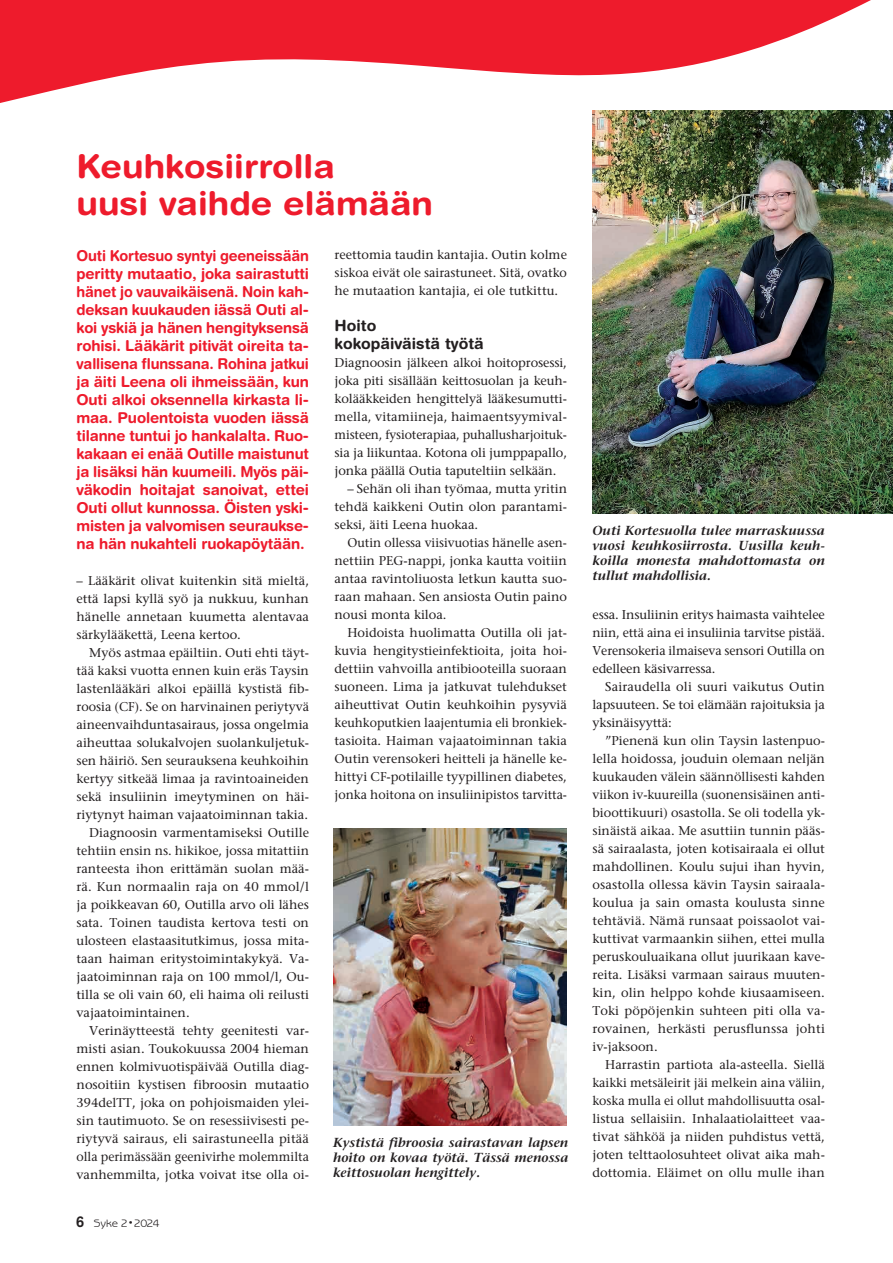
<style>
.page{position:relative;width:893px;height:1263px;background:#fff}
.page>*{position:absolute;margin:0;border:0;box-sizing:border-box;transform-origin:0 0}
.t1{font:700 32.85px/37.5px "Helvetica Rounded LT Std";color:#ee1b2c;scale:1.07 1}
.t2{font:700 15.45px/18px "Helvetica Rounded LT Std";color:#231f20}
.t3{font:700 15px/18px "Helvetica Rounded LT Std";letter-spacing:-.01em;color:#ee1b2c;text-align:justify;scale:.96 1}
.t4{font:italic 600 13.05px/15px "Stone Serif Std";color:#231f20;text-align:justify}
.t5{font:500 12.75px/18px "Stone Serif Std";color:#231f20;text-align:justify}
.t6{font:500 12.75px/18px "Stone Serif Std";color:#231f20;text-align:justify;scale:.96 1}
.t7{font:10.8px "Benguiat Gothic Std";letter-spacing:-.025em;color:#231f20;scale:1.05 1}
.s1{font-family:"Helvetica Rounded LT Std";font-weight:700;font-size:15px}
.s2{font-size:7.5px}
</style>
<div class="page">
<svg style="left:0;top:0;width:871px;height:103px;fill:#ee1b2c"></svg>
<img style="left:333px;top:828px;width:234px;height:298px">
<img style="left:592px;top:111px;width:301px;height:402px">
<h1 class="t1" style="left:77px;top:147px;width:335px">Keuhkosiirrolla<br>uusi vaihde elämään</h1>
<p class="t5" style="left:335px;top:246px;width:234px">reettomia taudin kantajia. Outin kolme siskoa eivät ole sairastuneet. Sitä, ovatko he mutaation kantajia, ei ole tutkittu.</p>
<p class="t2" style="left:335px;top:316px;width:151px">Hoito kokopäiväistä työtä</p>
<p class="t5" style="left:335px;top:354px;width:234px">Diagnoosin jälkeen alkoi hoitoprosessi, joka piti sisällään keittosuolan ja keuh&shy;kolääkkeiden hengittelyä lääkesumutti&shy;mella, vitamiineja, haimaentsyymival&shy;misteen, fysioterapiaa, puhallusharjoituk&shy;sia ja liikuntaa. Kotona oli jumppapallo, jonka päällä Outia taputeltiin selkään.</p>
<p class="t5" style="left:335px;top:480px;width:234px;text-indent:13px">– Sehän oli ihan työmaa, mutta yritin tehdä kaikkeni Outin olon parantami&shy;seksi, äiti Leena huokaa.</p>
<p class="t6" style="left:335px;top:534px;width:244px;text-indent:13px">Outin ollessa viisivuotias hänelle asen&shy;nettiin PEG-nappi, jonka kautta voitiin antaa ravintoliuosta letkun kautta suo&shy;raan mahaan. Sen ansiosta Outin paino nousi monta kiloa.</p>
<p class="t5" style="left:335px;top:624px;width:234px;text-indent:13px">Hoidoista huolimatta Outilla oli jat&shy;kuvia hengitystieinfektioita, joita hoi&shy;dettiin vahvoilla antibiooteilla suoraan suoneen. Lima ja jatkuvat tulehdukset aiheuttivat Outin keuhkoihin pysyviä keuhkoputkien laajentumia eli bronkiek&shy;tasioita. Haiman vajaatoiminnan takia Outin verensokeri heitteli ja hänelle ke&shy;hittyi CF-potilaille tyypillinen diabetes, jonka hoitona on insuliinipistos tarvitta-</p>
<p class="t3" style="left:77px;top:246px;width:244px">Outi Kortesuo syntyi geeneissään peritty mutaatio, joka sairastutti hänet jo vauvaikäisenä. Noin kah&shy;deksan kuukauden iässä Outi al&shy;koi yskiä ja hänen hengityksensä rohisi. Lääkärit pitivät oireita ta&shy;vallisena flunssana. Rohina jatkui ja äiti Leena oli ihmeissään, kun Outi alkoi oksennella kirkasta li&shy;maa. Puolentoista vuoden iässä tilanne tuntui jo hankalalta. Ruo&shy;kakaan ei enää Outille maistunut ja lisäksi hän kuumeili. Myös päi&shy;väkodin hoitajat sanoivat, ettei Outi ollut kunnossa. Öisten yski&shy;misten ja valvomisen seuraukse&shy;na hän nukahteli ruokapöytään.</p>
<p class="t5" style="left:77px;top:571px;width:234px">– Lääkärit olivat kuitenkin sitä mieltä, että lapsi kyllä syö ja nukkuu, kunhan hänelle annetaan kuumetta alentavaa särkylääkettä, Leena kertoo.</p>
<p class="t5" style="left:89px;top:643px;width:221px">Myös astmaa epäiltiin. Outi ehti täyt-</p>
<p class="t5" style="left:77px;top:661px;width:234px">tää kaksi vuotta ennen kuin eräs Taysin</p>
<p class="t5" style="left:77px;top:679px;width:234px">lastenlääkäri alkoi epäillä kystistä fib-</p>
<p class="t5" style="left:77px;top:697px;width:234px">roosia (CF). Se on harvinainen periytyvä</p>
<p class="t5" style="left:77px;top:715px;width:234px">aineenvaihduntasairaus, jossa ongelmia</p>
<p class="t5" style="left:77px;top:733px;width:234px">aiheuttaa solukalvojen suolankuljetuk-</p>
<p class="t5" style="left:77px;top:751px;width:234px">sen häiriö. Sen seurauksena keuhkoihin</p>
<p class="t5" style="left:77px;top:769px;width:234px">kertyy sitkeää limaa ja ravintoaineiden</p>
<p class="t5" style="left:77px;top:787px;width:234px">sekä insuliinin imeytyminen on häi-</p>
<p class="t5" style="left:77px;top:805px;width:233px">riytynyt haiman vajaatoiminnan takia.</p>
<p class="t5" style="left:89px;top:823px;width:221px">Diagnoosin varmentamiseksi Outille</p>
<p class="t5" style="left:77px;top:841px;width:234px">tehtiin ensin ns. hikikoe, jossa mitattiin</p>
<p class="t5" style="left:77px;top:859px;width:234px">ranteesta ihon erittämän suolan mää-</p>
<p class="t5" style="left:77px;top:877px;width:234px">rä. Kun normaalin raja on 40 mmol/l</p>
<p class="t5" style="left:77px;top:895px;width:234px">ja poikkeavan 60, Outilla arvo oli lähes</p>
<p class="t5" style="left:77px;top:913px;width:234px">sata. Toinen taudista kertova testi on</p>
<p class="t5" style="left:77px;top:931px;width:234px">ulosteen elastaasitutkimus, jossa mita-</p>
<p class="t5" style="left:77px;top:949px;width:234px">taan haiman eritystoimintakykyä. Va-</p>
<p class="t5" style="left:77px;top:968px;width:234px">jaatoiminnan raja on 100 mmol/l, Ou-</p>
<p class="t5" style="left:77px;top:986px;width:234px">tilla se oli vain 60, eli haima oli reilusti</p>
<p class="t5" style="left:77px;top:1004px;width:115px">vajaatoimintainen.</p>
<p class="t5" style="left:89px;top:1021px;width:221px">Verinäytteestä tehty geenitesti var-</p>
<p class="t5" style="left:77px;top:1039px;width:234px">misti asian. Toukokuussa 2004 hieman</p>
<p class="t5" style="left:77px;top:1057px;width:234px">ennen kolmivuotispäivää Outilla diag-</p>
<p class="t5" style="left:77px;top:1075px;width:234px">nosoitiin kystisen fibroosin mutaatio</p>
<p class="t5" style="left:77px;top:1093px;width:234px">394delTT, joka on pohjoismaiden ylei-</p>
<p class="t5" style="left:77px;top:1111px;width:234px">sin tautimuoto. Se on resessiivisesti pe-</p>
<p class="t5" style="left:77px;top:1129px;width:234px">riytyvä sairaus, eli sairastuneella pitää</p>
<p class="t5" style="left:77px;top:1147px;width:234px">olla perimässään geenivirhe molemmilta</p>
<p class="t5" style="left:77px;top:1165px;width:234px">vanhemmilta, jotka voivat itse olla oi-</p>
<p class="t4" style="left:333px;top:1135px;width:237px">Kystistä fibroosia sairastavan lapsen hoito on kovaa työtä. Tässä menossa keittosuolan hengittely.</p>
<p class="t7" style="left:76px;top:1217px;width:81px"><span class="s1">6</span> Syke 2<span class="s2">•</span> 2024</p>
<p class="t4" style="left:592px;top:523px;width:234px">Outi Kortesuolla tulee marraskuussa vuosi keuhkosiirrosta. Uusilla keuh&shy;koilla monesta mahdottomasta on tullut mahdollisia.</p>
<p class="t5" style="left:592px;top:605px;width:234px">essa. Insuliinin eritys haimasta vaihtelee niin, että aina ei insuliinia tarvitse pistää.<br>Verensokeria ilmaiseva sensori Outilla on edelleen käsivarressa.</p>
<p class="t5" style="left:592px;top:677px;width:234px;text-indent:13px">Sairaudella oli suuri vaikutus Outin lapsuuteen. Se toi elämään rajoituksia ja yksinäisyyttä:</p>
<p class="t5" style="left:592px;top:731px;width:234px;text-indent:13px">”Pienenä kun olin Taysin lastenpuo&shy;lella hoidossa, jouduin olemaan neljän kuukauden välein säännöllisesti kahden viikon iv-kuureilla (suonensisäinen anti&shy;bioottikuuri) osastolla. Se oli todella yk&shy;sinäistä aikaa. Me asuttiin tunnin pääs&shy;sä sairaalasta, joten kotisairaala ei ollut mahdollinen. Koulu sujui ihan hyvin, osastolla ollessa kävin Taysin sairaala&shy;koulua ja sain omasta koulusta sinne tehtäviä. Nämä runsaat poissaolot vai&shy;kuttivat varmaankin siihen, ettei mulla peruskouluaikana ollut juurikaan kave&shy;reita. Lisäksi varmaan sairaus muuten&shy;kin, olin helppo kohde kiusaamiseen.<br>Toki pöpöjenkin suhteen piti olla va&shy;rovainen, herkästi perusflunssa johti iv-jaksoon.</p>
<p class="t5" style="left:592px;top:1055px;width:234px;text-indent:13px">Harrastin partiota ala-asteella. Siellä kaikki metsäleirit jäi melkein aina väliin, koska mulla ei ollut mahdollisuutta osal&shy;listua sellaisiin. Inhalaatiolaitteet vaa&shy;tivat sähköä ja niiden puhdistus vettä, joten telttaolosuhteet olivat aika mah&shy;dottomia. Eläimet on ollu mulle ihan</p>
</div>
